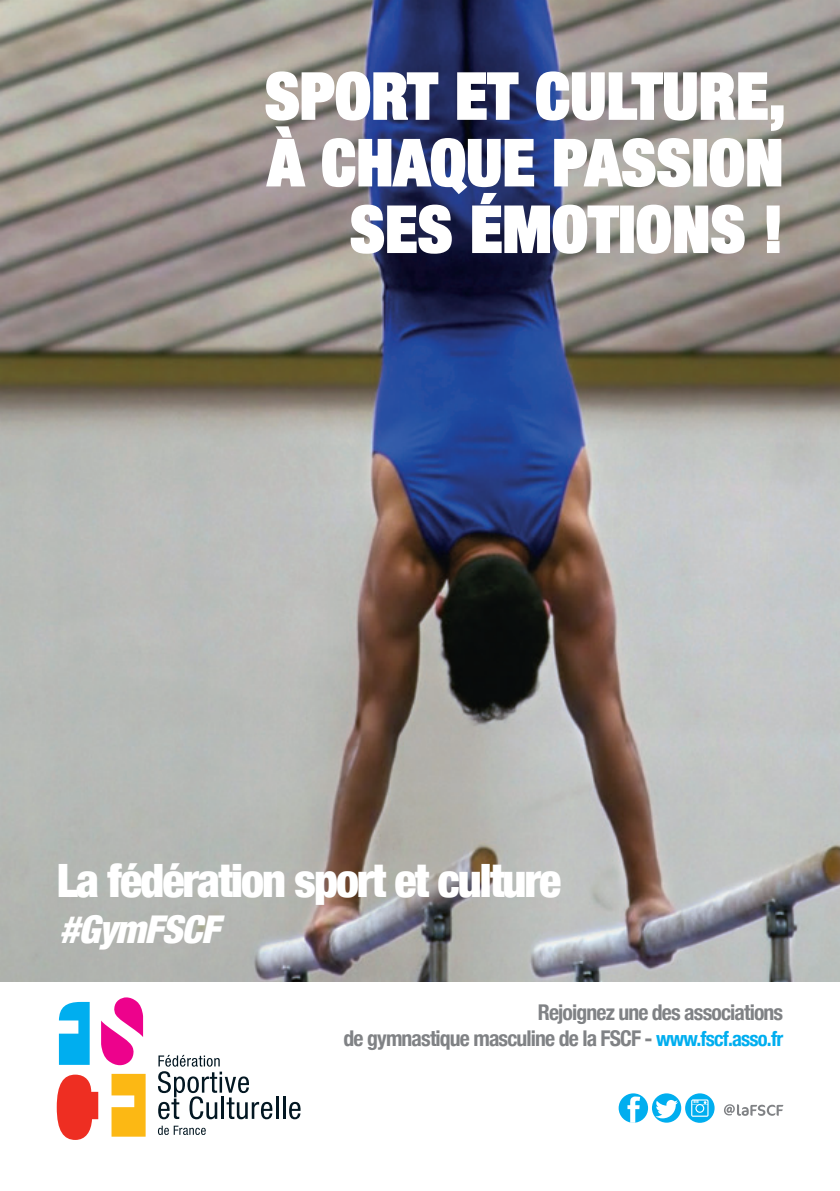
<style>
.page{position:relative;width:840px;height:1191px;background:#fff}
.page>*{position:absolute;margin:0;border:0;box-sizing:border-box;transform-origin:0 0}
.t1{font:900 condensed 64px/66.6px "Helvetica Neue";letter-spacing:.01em;color:#fff;text-align:right}
.t2{font:900 condensed 46px "Helvetica Neue";letter-spacing:-.04em;color:#fff}
.t3{font:italic 900 condensed 38.2px "Helvetica Neue";color:#fff}
.t4{font:700 condensed 21.8px/26px "Helvetica Neue";letter-spacing:-.04em;color:#808285;text-align:right}
.s1{font-size:20.6px;color:#00aeef}
</style>
<div class="page">
<img style="left:0;top:0;width:839px;height:981px">
<svg style="left:57px;top:1074px;width:41px;height:66px"></svg>
<svg style="left:101px;top:997px;width:42px;height:68px"></svg>
<svg style="left:59px;top:1002px;width:31px;height:62px;background:#2cbcf1"></svg>
<svg style="left:111px;top:1073px;width:34px;height:63px;background:#fcc238"></svg>
<hr style="left:276px;top:1096px;width:2px;height:22px;background:#031722">
<hr style="left:283px;top:1096px;width:2px;height:22px;background:#031722">
<svg style="left:289px;top:1101px;width:11px;height:18px"></svg>
<svg style="left:158px;top:1125px;width:48px;height:10px"></svg>
<svg style="left:158px;top:1055px;width:114px;height:64px"></svg>
<svg style="left:264px;top:70px;width:520px;height:185px;background:#818292"></svg>
<div style="left:618px;top:1093px;width:29px;height:29px;background:#00aeef;border-radius:50%"></div>
<svg style="left:627px;top:1096px;width:12px;height:26px"></svg>
<svg style="left:651px;top:1093px;width:29px;height:29px"></svg>
<svg style="left:655px;top:1100px;width:22px;height:18px"></svg>
<svg style="left:724px;top:1104px;width:58px;height:11px"></svg>
<svg style="left:684px;top:1093px;width:30px;height:29px"></svg>
<svg style="left:690px;top:1099px;width:18px;height:17px"></svg>
<p class="t1" style="left:265px;top:59px;width:521px">SPORT ET CULTURE,</p>
<p class="t1" style="left:268px;top:126px;width:516px">À CHAQUE PASSION<br>SES ÉMOTIONS !</p>
<p class="t2" style="left:57px;top:843px;width:505px">La fédération sport et culture</p>
<p class="t3" style="left:59px;top:898px;width:174px">#GymFSCF</p>
<p class="t4" style="left:343px;top:998px;width:441px">Rejoignez une des associations<br>de gymnastique masculine de la FSCF - <span class="s1">www.fscf.asso.fr</span></p>
</div>
